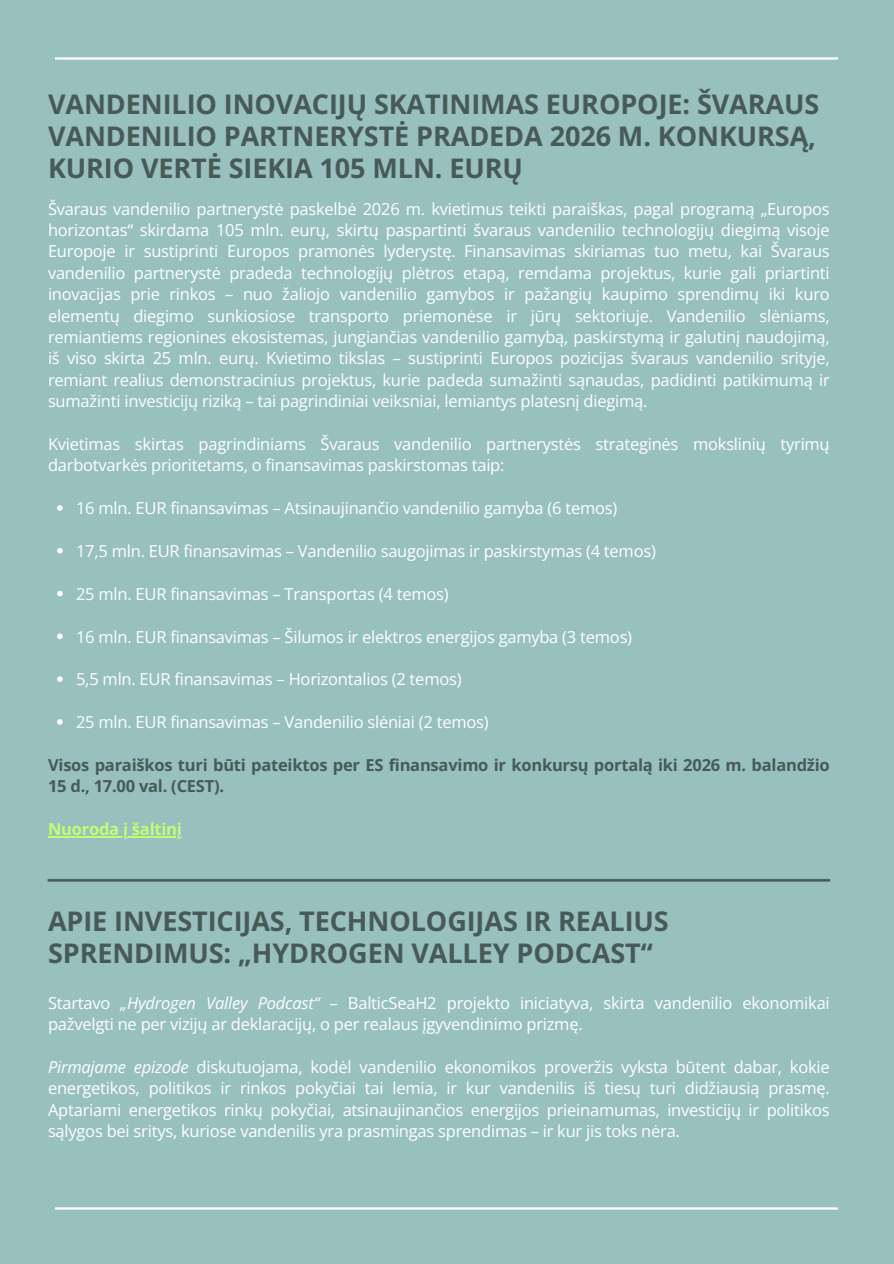
<style>
.page{position:relative;width:894px;height:1264px;background:#fff}
.page>*{position:absolute;margin:0;border:0;box-sizing:border-box;transform-origin:0 0}
.t1{font:700 27px/31.5px "Open Sans";letter-spacing:-.005em;color:#485a57}
.t2{font:16.5px/21.5px "Open Sans";letter-spacing:-.015em;color:#fff;text-align:justify}
.t3{font:700 16.5px/21.5px "Open Sans";letter-spacing:-.015em;color:#485a57}
.t4{font:700 16.5px "Open Sans";letter-spacing:-.015em;color:#c1ff72}
.s1{font-style:italic}
</style>
<div class="page">
<div style="left:0;top:0;width:893px;height:1263px;background:#98c0bf"></div>
<img style="left:55px;top:57px;width:781px;height:2px">
<img style="left:55px;top:1207px;width:781px;height:2px">
<svg style="left:57px;top:505px;width:6px;height:6px"></svg>
<svg style="left:57px;top:548px;width:6px;height:5px"></svg>
<svg style="left:57px;top:590px;width:6px;height:6px"></svg>
<svg style="left:57px;top:633px;width:6px;height:6px"></svg>
<svg style="left:57px;top:676px;width:6px;height:6px"></svg>
<svg style="left:57px;top:719px;width:6px;height:5px"></svg>
<hr style="left:48px;top:836px;width:134px;height:1px;background:#c1ff72">
<h1 class="t1" style="left:48px;top:88px;width:772px">VANDENILIO INOVACIJŲ SKATINIMAS EUROPOJE: ŠVARAUS<br>VANDENILIO PARTNERYSTĖ PRADEDA 2026 M. KONKURSĄ,<br>KURIO VERTĖ SIEKIA 105 MLN. EURŲ</h1>
<p class="t2" style="left:48px;top:197px;width:783px">Švaraus vandenilio partnerystė paskelbė 2026 m. kvietimus teikti paraiškas, pagal programą „Europos horizontas“ skirdama 105 mln. eurų, skirtų paspartinti švaraus vandenilio technologijų diegimą visoje Europoje ir sustiprinti Europos pramonės lyderystę. Finansavimas skiriamas tuo metu, kai Švaraus vandenilio partnerystė pradeda technologijų plėtros etapą, remdama projektus, kurie gali priartinti inovacijas prie rinkos – nuo žaliojo vandenilio gamybos ir pažangių kaupimo sprendimų iki kuro elementų diegimo sunkiosiose transporto priemonėse ir jūrų sektoriuje. Vandenilio slėniams, remiantiems regionines ekosistemas, jungiančias vandenilio gamybą, paskirstymą ir galutinį naudojimą, iš viso skirta 25 mln. eurų. Kvietimo tikslas – sustiprinti Europos pozicijas švaraus vandenilio srityje, remiant realius demonstracinius projektus, kurie padeda sumažinti sąnaudas, padidinti patikimumą ir sumažinti investicijų riziką – tai pagrindiniai veiksniai, lemiantys platesnį diegimą.</p>
<p class="t2" style="left:48px;top:433px;width:783px">Kvietimas skirtas pagrindiniams Švaraus vandenilio partnerystės strateginės mokslinių tyrimų darbotvarkės prioritetams, o finansavimas paskirstomas taip:</p>
<p class="t2" style="left:76px;top:497px;width:542px">16 mln. EUR finansavimas – Atsinaujinančio vandenilio gamyba (6 temos)</p>
<p class="t2" style="left:76px;top:540px;width:581px">17,5 mln. EUR finansavimas – Vandenilio saugojimas ir paskirstymas (4 temos)</p>
<p class="t2" style="left:76px;top:582px;width:374px">25 mln. EUR finansavimas – Transportas (4 temos)</p>
<p class="t2" style="left:76px;top:625px;width:557px">16 mln. EUR finansavimas – Šilumos ir elektros energijos gamyba (3 temos)</p>
<p class="t2" style="left:76px;top:668px;width:387px">5,5 mln. EUR finansavimas – Horizontalios (2 temos)</p>
<p class="t2" style="left:76px;top:711px;width:414px">25 mln. EUR finansavimas – Vandenilio slėniai (2 temos)</p>
<p class="t3" style="left:48px;top:753px;width:783px">Visos paraiškos turi būti pateiktos per ES finansavimo ir konkursų portalą iki 2026 m. balandžio<br>15 d., 17.00 val. (CEST).</p>
<p class="t4" style="left:48px;top:817px;width:135px">Nuoroda į šaltinį</p>
<h1 class="t1" style="left:48px;top:905px;width:622px">APIE INVESTICIJAS, TECHNOLOGIJAS IR REALIUS<br>SPRENDIMUS: „HYDROGEN VALLEY PODCAST“</h1>
<p class="t2" style="left:48px;top:991px;width:783px">Startavo <span class="s1">„Hydrogen Valley Podcast“</span> – BalticSeaH2 projekto iniciatyva, skirta vandenilio ekonomikai pažvelgti ne per vizijų ar deklaracijų, o per realaus įgyvendinimo prizmę.</p>
<p class="t2" style="left:48px;top:1055px;width:783px"><span class="s1">Pirmajame epizode</span> diskutuojama, kodėl vandenilio ekonomikos proveržis vyksta būtent dabar, kokie energetikos, politikos ir rinkos pokyčiai tai lemia, ir kur vandenilis iš tiesų turi didžiausią prasmę.<br>Aptariami energetikos rinkų pokyčiai, atsinaujinančios energijos prieinamumas, investicijų ir politikos sąlygos bei sritys, kuriose vandenilis yra prasmingas sprendimas – ir kur jis toks nėra.</p>
</div>
